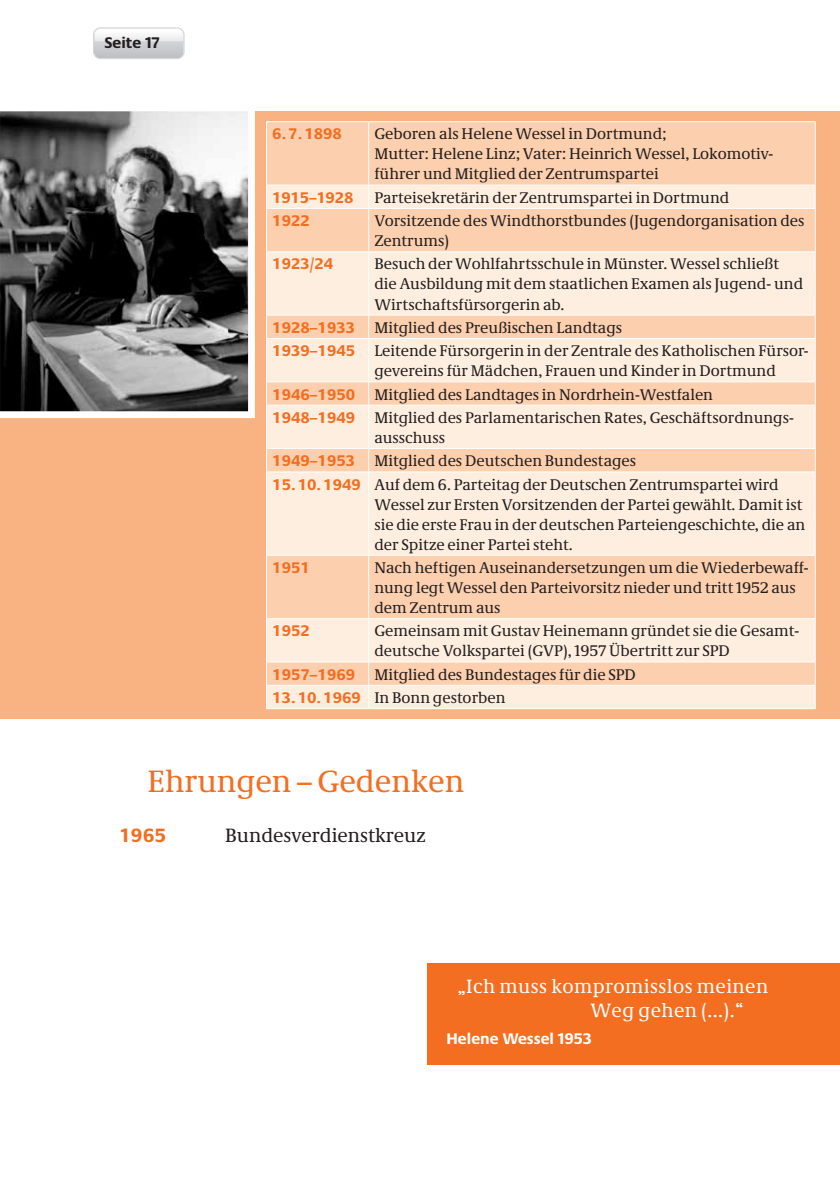
<style>
.page{position:relative;width:840px;height:1191px;background:#fff}
.page>*{position:absolute;margin:0;border:0;box-sizing:border-box;transform-origin:0 0}
.t1{font:32px "Neue Demos";color:#f36e21}
.Fließtext{font:20px/24px "Neue Demos";letter-spacing:.02em;color:#fff}
.t2{font:20px "Neue Demos";color:#231f20}
.t3{font:700 20px "Neue Praxis Tab";color:#f36e21}
.Fließtext-2{font:16px/20px "Neue Demos";color:#231f20}
.Fließtext-3{font:700 16px "Neue Praxis Tab";color:#f36e21}
.Fließtext-4{font:700 16px "Neue Praxis";color:#fff}
.t4{font:700 16px "Neue Praxis";color:#231f20}
</style>
<div class="page">
<svg style="left:93px;top:27px;width:91px;height:32px;background:#d3d4d6"></svg>
<img style="left:95px;top:29px;width:88px;height:7px">
<div style="left:0;top:111px;width:839px;height:608px;background:#f9b281"></div>
<div style="left:267px;top:122px;width:547px;height:63px;background:#fccfae"></div>
<svg style="left:267px;top:186px;width:547px;height:522px;background:#fde2cd"></svg>
<hr style="left:266px;top:121px;width:102px;height:1px;background:#fff">
<hr style="left:266px;top:122px;width:1px;height:63px;background:#fff">
<hr style="left:368px;top:121px;width:447px;height:1px;background:#fff">
<hr style="left:368px;top:122px;width:1px;height:63px;background:#fff">
<hr style="left:814px;top:122px;width:1px;height:63px;background:#fff">
<hr style="left:266px;top:185px;width:102px;height:1px;background:#fff">
<svg style="left:266px;top:185px;width:1px;height:23px"></svg>
<hr style="left:368px;top:185px;width:447px;height:1px;background:#fff">
<svg style="left:368px;top:185px;width:1px;height:23px"></svg>
<svg style="left:814px;top:185px;width:1px;height:23px"></svg>
<hr style="left:266px;top:208px;width:102px;height:1px;background:#fff">
<hr style="left:266px;top:209px;width:1px;height:42px;background:#fff">
<hr style="left:368px;top:208px;width:447px;height:1px;background:#fff">
<hr style="left:368px;top:209px;width:1px;height:42px;background:#fff">
<hr style="left:814px;top:209px;width:1px;height:42px;background:#fff">
<hr style="left:266px;top:251px;width:102px;height:1px;background:#fff">
<hr style="left:266px;top:252px;width:1px;height:63px;background:#fff">
<hr style="left:368px;top:251px;width:447px;height:1px;background:#fff">
<hr style="left:368px;top:252px;width:1px;height:63px;background:#fff">
<hr style="left:814px;top:252px;width:1px;height:63px;background:#fff">
<hr style="left:266px;top:315px;width:102px;height:1px;background:#fff">
<svg style="left:266px;top:315px;width:1px;height:23px"></svg>
<hr style="left:368px;top:315px;width:447px;height:1px;background:#fff">
<svg style="left:368px;top:315px;width:1px;height:23px"></svg>
<svg style="left:814px;top:315px;width:1px;height:23px"></svg>
<hr style="left:266px;top:338px;width:102px;height:1px;background:#fff">
<hr style="left:266px;top:339px;width:1px;height:42px;background:#fff">
<hr style="left:368px;top:338px;width:447px;height:1px;background:#fff">
<hr style="left:368px;top:339px;width:1px;height:42px;background:#fff">
<hr style="left:814px;top:339px;width:1px;height:42px;background:#fff">
<hr style="left:266px;top:381px;width:102px;height:1px;background:#fff">
<svg style="left:266px;top:382px;width:1px;height:23px"></svg>
<hr style="left:368px;top:381px;width:447px;height:1px;background:#fff">
<svg style="left:368px;top:382px;width:1px;height:23px"></svg>
<svg style="left:814px;top:382px;width:1px;height:23px"></svg>
<hr style="left:266px;top:405px;width:102px;height:1px;background:#fff">
<hr style="left:266px;top:405px;width:1px;height:43px;background:#fff">
<hr style="left:368px;top:405px;width:447px;height:1px;background:#fff">
<hr style="left:368px;top:405px;width:1px;height:43px;background:#fff">
<hr style="left:814px;top:405px;width:1px;height:43px;background:#fff">
<hr style="left:266px;top:448px;width:102px;height:1px;background:#fff">
<svg style="left:266px;top:449px;width:1px;height:22px"></svg>
<hr style="left:368px;top:448px;width:447px;height:1px;background:#fff">
<svg style="left:368px;top:449px;width:1px;height:22px"></svg>
<svg style="left:814px;top:449px;width:1px;height:22px"></svg>
<hr style="left:266px;top:471px;width:102px;height:1px;background:#fff">
<hr style="left:266px;top:472px;width:1px;height:83px;background:#fff">
<hr style="left:368px;top:471px;width:447px;height:1px;background:#fff">
<hr style="left:368px;top:472px;width:1px;height:83px;background:#fff">
<hr style="left:814px;top:472px;width:1px;height:83px;background:#fff">
<hr style="left:266px;top:555px;width:102px;height:1px;background:#fff">
<hr style="left:266px;top:555px;width:1px;height:63px;background:#fff">
<hr style="left:368px;top:555px;width:447px;height:1px;background:#fff">
<hr style="left:368px;top:555px;width:1px;height:63px;background:#fff">
<hr style="left:814px;top:555px;width:1px;height:63px;background:#fff">
<hr style="left:266px;top:618px;width:102px;height:1px;background:#fff">
<hr style="left:266px;top:619px;width:1px;height:42px;background:#fff">
<hr style="left:368px;top:618px;width:447px;height:1px;background:#fff">
<hr style="left:368px;top:619px;width:1px;height:42px;background:#fff">
<hr style="left:814px;top:619px;width:1px;height:42px;background:#fff">
<hr style="left:266px;top:661px;width:102px;height:1px;background:#fff">
<hr style="left:368px;top:661px;width:447px;height:1px;background:#fff">
<hr style="left:266px;top:685px;width:102px;height:1px;background:#fff">
<svg style="left:266px;top:662px;width:1px;height:46px"></svg>
<hr style="left:368px;top:685px;width:447px;height:1px;background:#fff">
<svg style="left:368px;top:662px;width:1px;height:46px"></svg>
<svg style="left:814px;top:662px;width:1px;height:46px"></svg>
<hr style="left:266px;top:708px;width:102px;height:1px;background:#fff">
<hr style="left:368px;top:708px;width:447px;height:1px;background:#fff">
<div style="left:427px;top:963px;width:412px;height:102px;background:#f36e21"></div>
<svg style="left:0;top:111px;width:255px;height:307px;background:#676767"></svg>
<p class="t4" style="left:104px;top:33px;width:56px">Seite 17</p>
<p class="Fließtext-3" style="left:272px;top:124px;width:71px">6. 7. 1898</p>
<p class="Fließtext-2" style="left:374px;top:124px;width:399px">Geboren als Helene Wessel in Dortmund;<br>Mutter: Helene Linz; Vater: Heinrich Wessel, Lokomotiv&shy;führer und Mitglied der Zentrumspartei</p>
<p class="Fließtext-3" style="left:272px;top:188px;width:83px">1915–1928</p>
<p class="Fließtext-2" style="left:374px;top:187px;width:356px">Parteisekretärin der Zentrumspartei in Dortmund</p>
<p class="Fließtext-3" style="left:272px;top:211px;width:39px">1922</p>
<p class="Fließtext-2" style="left:374px;top:211px;width:431px">Vorsitzende des Windthorstbundes (Jugendorganisation des<br>Zentrums)</p>
<p class="Fließtext-3" style="left:272px;top:254px;width:63px">1923/24</p>
<p class="Fließtext-2" style="left:374px;top:254px;width:430px">Besuch der Wohlfahrtsschule in Münster. Wessel schließt die Ausbildung mit dem staatlichen Examen als Jugend- und<br>Wirtschaftsfürsorgerin ab.</p>
<p class="Fließtext-3" style="left:272px;top:318px;width:85px">1928–1933</p>
<p class="Fließtext-2" style="left:374px;top:317px;width:249px">Mitglied des Preußischen Landtags</p>
<p class="Fließtext-3" style="left:272px;top:341px;width:85px">1939–1945</p>
<p class="Fließtext-2" style="left:374px;top:341px;width:435px">Leitende Fürsorgerin in der Zentrale des Katholischen Fürsor&shy;gevereins für Mädchen, Frauen und Kinder in Dortmund</p>
<p class="Fließtext-3" style="left:272px;top:384px;width:85px">1946–1950</p>
<p class="Fließtext-2" style="left:374px;top:384px;width:340px">Mitglied des Landtages in Nordrhein-Westfalen</p>
<p class="Fließtext-3" style="left:272px;top:408px;width:84px">1948–1949</p>
<p class="Fließtext-2" style="left:374px;top:407px;width:420px">Mitglied des Parlamentarischen Rates, Geschäftsordnungs&shy;ausschuss</p>
<p class="Fließtext-3" style="left:272px;top:451px;width:85px">1949–1953</p>
<p class="Fließtext-2" style="left:374px;top:451px;width:263px">Mitglied des Deutschen Bundestages</p>
<p class="Fließtext-3" style="left:272px;top:474px;width:90px">15. 10. 1949</p>
<p class="Fließtext-2" style="left:374px;top:474px;width:432px">Auf dem 6. Parteitag der Deutschen Zentrumspartei wird Wessel zur Ersten Vorsitzenden der Partei gewählt. Damit ist sie die erste Frau in der deutschen Parteiengeschichte, die an der Spitze einer Partei steht.</p>
<p class="Fließtext-3" style="left:272px;top:558px;width:39px">1951</p>
<p class="Fließtext-2" style="left:374px;top:557px;width:435px">Nach heftigen Auseinandersetzungen um die Wiederbewaff&shy;nung legt Wessel den Parteivorsitz nieder und tritt 1952 aus dem Zentrum aus</p>
<p class="Fließtext-3" style="left:272px;top:621px;width:39px">1952</p>
<p class="Fließtext-2" style="left:374px;top:621px;width:426px">Gemeinsam mit Gustav Heinemann gründet sie die Gesamt&shy;deutsche Volkspartei (GVP), 1957 Übertritt zur SPD</p>
<p class="Fließtext-3" style="left:272px;top:664px;width:84px">1957–1969</p>
<p class="Fließtext-2" style="left:374px;top:664px;width:263px">Mitglied des Bundestages für die SPD</p>
<p class="Fließtext-3" style="left:272px;top:688px;width:90px">13. 10. 1969</p>
<p class="Fließtext-2" style="left:374px;top:687px;width:132px">In Bonn gestorben</p>
<h1 class="t1" style="left:147px;top:761px;width:318px">Ehrungen – Gedenken</h1>
<p class="t3" style="left:119px;top:823px;width:49px">1965</p>
<p class="t2" style="left:225px;top:823px;width:202px">Bundesverdienstkreuz</p>
<p class="Fließtext" style="left:590px;top:973px;width:179px;text-indent:-133px">„Ich muss kompromisslos meinen<br>Weg gehen (...).“</p>
<p class="Fließtext-4" style="left:446px;top:1029px;width:147px">Helene Wessel 1953</p>
</div>
